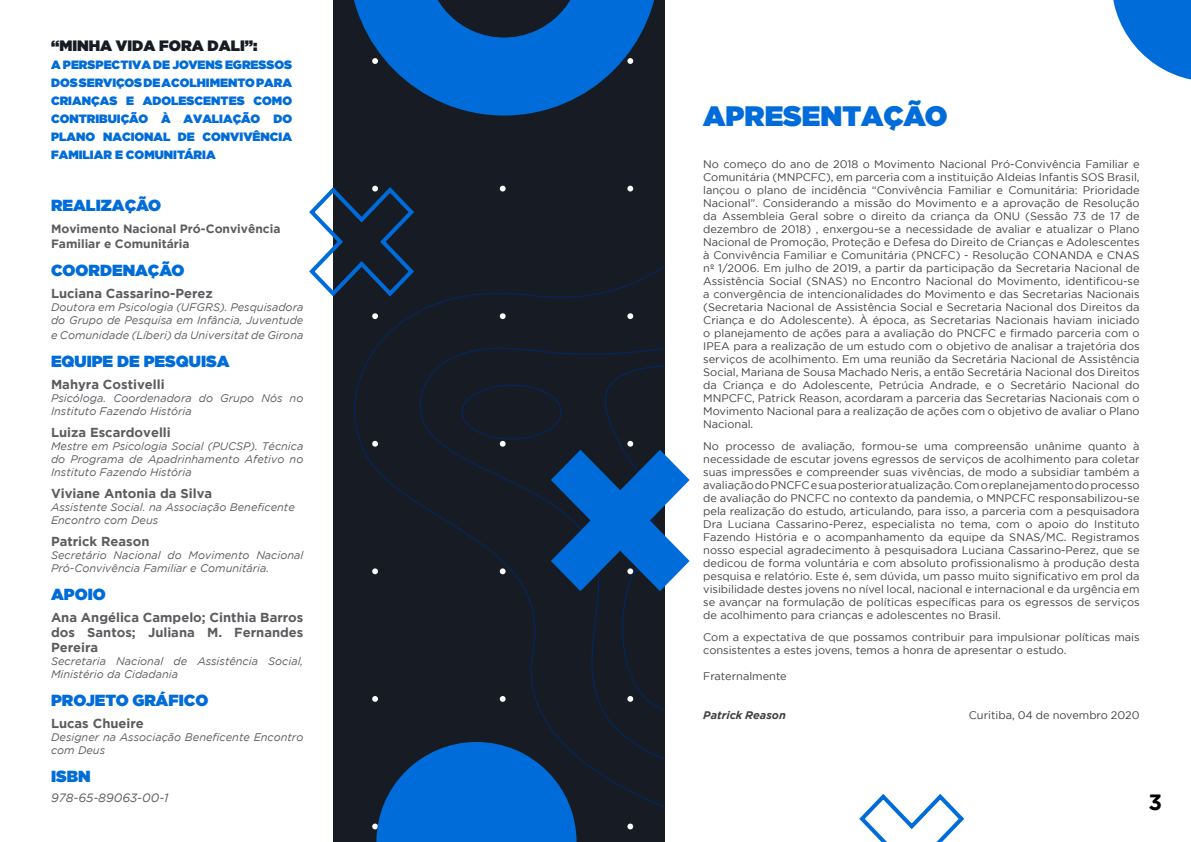
<style>
.page{position:relative;width:1191px;height:842px;background:#fff}
.page>*{position:absolute;margin:0;border:0;box-sizing:border-box;transform-origin:0 0}
.t1{font:900 28px "Gotham";color:#006cda}
.t2{font:700 22px "Gotham";color:#000}
.t3{font:900 16px "Gotham";color:#006cda}
.t4{font:900 15px "Gotham";color:#171c24}
.t5{font:700 13px/15px "Gotham";color:#5c5b5f;text-align:justify}
.t6{font:900 12px/18px "Gotham";color:#006cda;text-align:justify}
.t7{font:700 12px/15px "Gotham";color:#5c5b5f}
.t8{font:italic 12px "Gotham";color:#5c5b5f}
.t9{font:11px/13px "Gotham";color:#434141;text-align:justify}
.t10{font:italic 11px/13px "Gotham";color:#5c5b5f}
.t11{font:italic 700 11px "Gotham";color:#434141}
</style>
<div class="page">
<div style="left:333px;top:0;width:339px;height:842px;background:#171c24"></div>
<svg style="left:354px;top:265px;width:311px;height:543px"></svg>
<svg style="left:627px;top:186px;width:6px;height:5px"></svg>
<svg style="left:627px;top:313px;width:6px;height:6px"></svg>
<svg style="left:627px;top:696px;width:6px;height:6px"></svg>
<svg style="left:627px;top:823px;width:6px;height:6px"></svg>
<svg style="left:500px;top:186px;width:5px;height:5px"></svg>
<svg style="left:500px;top:313px;width:5px;height:6px"></svg>
<svg style="left:500px;top:441px;width:5px;height:6px"></svg>
<svg style="left:500px;top:568px;width:5px;height:6px"></svg>
<svg style="left:500px;top:696px;width:5px;height:6px"></svg>
<svg style="left:372px;top:313px;width:6px;height:6px"></svg>
<svg style="left:372px;top:441px;width:6px;height:6px"></svg>
<svg style="left:372px;top:568px;width:6px;height:6px"></svg>
<svg style="left:372px;top:696px;width:6px;height:6px"></svg>
<svg style="left:309px;top:185px;width:108px;height:114px"></svg>
<svg style="left:372px;top:742px;width:204px;height:100px"></svg>
<div style="left:665px;top:0;width:475px;height:842px;background:#fff"></div>
<svg style="left:551px;top:441px;width:138px;height:150px"></svg>
<svg style="left:354px;top:0;width:300px;height:116px"></svg>
<svg style="left:1113px;top:0;width:78px;height:80px"></svg>
<svg style="left:859px;top:794px;width:106px;height:48px"></svg>
<h3 class="t4" style="left:51px;top:35px;width:208px">“MINHA VIDA FORA DALI”:</h3>
<p class="t6" style="left:51px;top:56px;width:242px">A PERSPECTIVA DE JOVENS EGRESSOS DOS SERVIÇOS DE ACOLHIMENTO PARA CRIANÇAS E ADOLESCENTES COMO CONTRIBUIÇÃO À AVALIAÇÃO DO PLANO NACIONAL DE CONVIVÊNCIA FAMILIAR E COMUNITÁRIA</p>
<h3 class="t3" style="left:51px;top:194px;width:112px">REALIZAÇÃO</h3>
<p class="t7" style="left:51px;top:221px;width:231px">Movimento Nacional Pró-Convivência<br>Familiar e Comunitária</p>
<h3 class="t3" style="left:51px;top:259px;width:135px">COORDENAÇÃO</h3>
<p class="t5" style="left:51px;top:286px;width:163px">Luciana Cassarino-Perez</p>
<p class="t10" style="left:51px;top:301px;width:254px">Doutora em Psicologia (UFGRS). Pesquisadora do Grupo de Pesquisa em Infância, Juventude</p>
<p class="t10" style="left:51px;top:329px;width:254px">e Comunidade (Líberi) da Universitat de Girona</p>
<h3 class="t3" style="left:51px;top:350px;width:180px">EQUIPE DE PESQUISA</h3>
<p class="t5" style="left:51px;top:377px;width:115px">Mahyra Costivelli</p>
<p class="t10" style="left:51px;top:392px;width:254px">Psicóloga. Coordenadora do Grupo Nós no<br>Instituto Fazendo História</p>
<p class="t5" style="left:51px;top:425px;width:121px">Luiza Escardovelli</p>
<p class="t10" style="left:51px;top:440px;width:254px;text-align:justify">Mestre em Psicologia Social (PUCSP). Técnica do Programa de Apadrinhamento Afetivo no Instituto Fazendo História</p>
<p class="t5" style="left:51px;top:486px;width:163px">Viviane Antonia da Silva</p>
<p class="t10" style="left:51px;top:501px;width:245px">Assistente Social. na Associação Beneficente<br>Encontro com Deus</p>
<p class="t5" style="left:51px;top:534px;width:100px">Patrick Reason</p>
<p class="t10" style="left:51px;top:549px;width:254px">Secretário Nacional do Movimento Nacional<br>Pró-Convivência Familiar e Comunitária.</p>
<h3 class="t3" style="left:51px;top:583px;width:56px">APOIO</h3>
<p class="t5" style="left:51px;top:610px;width:254px">Ana Angélica Campelo; Cinthia Barros dos Santos; Juliana M. Fernandes Pereira</p>
<p class="t10" style="left:51px;top:655px;width:254px">Secretaria Nacional de Assistência Social,<br>Ministério da Cidadania</p>
<h3 class="t3" style="left:51px;top:689px;width:159px">PROJETO GRÁFICO</h3>
<p class="t5" style="left:51px;top:716px;width:94px">Lucas Chueire</p>
<p class="t10" style="left:51px;top:731px;width:254px">Designer na Associação Beneficente Encontro com Deus</p>
<h3 class="t3" style="left:51px;top:765px;width:41px">ISBN</h3>
<p class="t8" style="left:51px;top:791px;width:119px">978-65-89063-00-1</p>
<h1 class="t1" style="left:703px;top:96px;width:246px">APRESENTAÇÃO</h1>
<p class="t9" style="left:703px;top:158px;width:438px">No começo do ano de 2018 o Movimento Nacional Pró-Convivência Familiar e Comunitária (MNPCFC), em parceria com a instituição Aldeias Infantis SOS Brasil, lançou o plano de incidência “Convivência Familiar e Comunitária: Prioridade Nacional”. Considerando a missão do Movimento e a aprovação de Resolução da Assembleia Geral sobre o direito da criança da ONU (Sessão 73 de 17 de dezembro de 2018) , enxergou-se a necessidade de avaliar e atualizar o Plano Nacional de Promoção, Proteção e Defesa do Direito de Crianças e Adolescentes à Convivência Familiar e Comunitária (PNCFC) - Resolução CONANDA e CNAS nº 1/2006. Em julho de 2019, a partir da participação da Secretaria Nacional de Assistência Social (SNAS) no Encontro Nacional do Movimento, identificou-se a convergência de intencionalidades do Movimento e das Secretarias Nacionais (Secretaria Nacional de Assistência Social e Secretaria Nacional dos Direitos da Criança e do Adolescente). À época, as Secretarias Nacionais haviam iniciado o planejamento de ações para a avaliação do PNCFC e firmado parceria com o IPEA para a realização de um estudo com o objetivo de analisar a trajetória dos serviços de acolhimento. Em uma reunião da Secretária Nacional de Assistência Social, Mariana de Sousa Machado Neris, a então Secretária Nacional dos Direitos da Criança e do Adolescente, Petrúcia Andrade, e o Secretário Nacional do MNPCFC, Patrick Reason, acordaram a parceria das Secretarias Nacionais com o Movimento Nacional para a realização de ações com o objetivo de avaliar o Plano Nacional.</p>
<p class="t9" style="left:703px;top:439px;width:438px">No processo de avaliação, formou-se uma compreensão unânime quanto à necessidade de escutar jovens egressos de serviços de acolhimento para coletar suas impressões e compreender suas vivências, de modo a subsidiar também a avaliação do PNCFC e sua posterior atualização. Com o replanejamento do processo de avaliação do PNCFC no contexto da pandemia, o MNPCFC responsabilizou-se pela realização do estudo, articulando, para isso, a parceria com a pesquisadora Dra Luciana Cassarino-Perez, especialista no tema, com o apoio do Instituto Fazendo História e o acompanhamento da equipe da SNAS/MC. Registramos nosso especial agradecimento à pesquisadora Luciana Cassarino-Perez, que se dedicou de forma voluntária e com absoluto profissionalismo à produção desta pesquisa e relatório. Este é, sem dúvida, um passo muito significativo em prol da visibilidade destes jovens no nível local, nacional e internacional e da urgência em se avançar na formulação de políticas específicas para os egressos de serviços de acolhimento para crianças e adolescentes no Brasil.</p>
<p class="t9" style="left:703px;top:630px;width:438px">Com a expectativa de que possamos contribuir para impulsionar políticas mais consistentes a estes jovens, temos a honra de apresentar o estudo.</p>
<p class="t9" style="left:703px;top:669px;width:85px">Fraternalmente</p>
<p class="t11" style="left:703px;top:708px;width:84px">Patrick Reason</p>
<p class="t9" style="left:968px;top:708px;width:172px">Curitiba, 04 de novembro 2020</p>
<h2 class="t2" style="left:1148px;top:789px;width:15px">3</h2>
</div>
